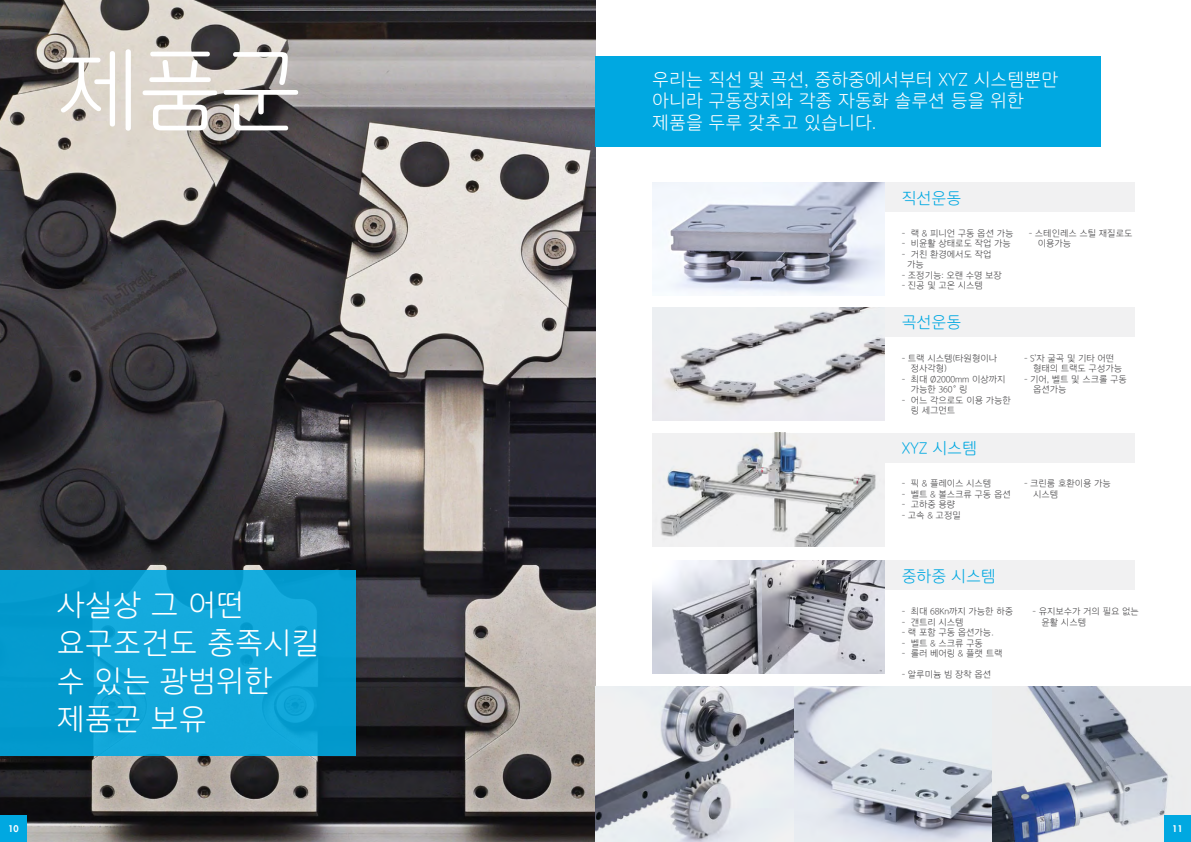
<style>
.page{position:relative;width:1191px;height:842px;background:#fff}
.page>*{position:absolute;margin:0;border:0;box-sizing:border-box;transform-origin:0 0}
.t1{font:90px "TT Gulim L";color:#fff}
.t2{font:30px/38px "TT Gulim L";color:#fff}
.t3{font:18px/21.6px "TT Gulim L";color:#fff}
.t4{font:16px "TT Gulim L";letter-spacing:-.01em;color:#00a8e1}
.t5{font:9px/10.5px "TT Gulim L";letter-spacing:-.01em;color:#414042}
.t6{font:800 9px "Futura Std";color:#fff}
</style>
<div class="page">
<img style="left:652px;top:183px;width:232px;height:113px">
<img style="left:652px;top:560px;width:232px;height:114px">
<img style="left:0;top:0;width:596px;height:842px">
<div style="left:0;top:570px;width:355px;height:185px;background:#0da3d5"></div>
<img style="left:595px;top:686px;width:199px;height:156px">
<svg style="left:794px;top:686px;width:198px;height:156px"></svg>
<svg style="left:992px;top:686px;width:199px;height:156px;fill:#e9ebec"></svg>
<div style="left:595px;top:57px;width:506px;height:90px;background:#00a8e1"></div>
<div style="left:884px;top:183px;width:250px;height:29px;background:#f1f1f2"></div>
<div style="left:884px;top:560px;width:250px;height:30px;background:#f1f1f2"></div>
<img style="left:652px;top:433px;width:232px;height:113px">
<div style="left:884px;top:433px;width:250px;height:29px;background:#f1f1f2"></div>
<img style="left:652px;top:308px;width:232px;height:113px">
<div style="left:884px;top:308px;width:250px;height:29px;background:#f1f1f2"></div>
<div style="left:0;top:815px;width:27px;height:27px;background:#00a8e1"></div>
<div style="left:1164px;top:815px;width:27px;height:27px;background:#00a8e1"></div>
<h1 class="t1" style="left:57px;top:45px;width:248px">제품군</h1>
<h2 class="t2" style="left:57px;top:587px;width:265px">사실상 그 어떤 요구조건도 충족시킬 수 있는 광범위한 제품군 보유</h2>
<h3 class="t3" style="left:652px;top:69px;width:407px">우리는 직선 및 곡선, 중하중에서부터 XYZ 시스템뿐만 아니라 구동장치와 각종 자동화 솔루션 등을 위한 제품을 두루 갖추고 있습니다.</h3>
<h3 class="t4" style="left:901px;top:190px;width:61px">직선운동</h3>
<p class="t5" style="left:901px;top:228px;width:113px">- 랙 &amp; 피니언 구동 옵션 가능</p>
<p class="t5" style="left:901px;top:238px;width:111px">- 비윤활 상태로도 작업 가능</p>
<p class="t5" style="left:907px;top:249px;width:86px;text-indent:-5px">- 거친 환경에서도 작업 가능</p>
<p class="t5" style="left:901px;top:270px;width:102px">- 조정기능: 오랜 수명 보장</p>
<p class="t5" style="left:901px;top:280px;width:83px">- 진공 및 고온 시스템</p>
<h3 class="t4" style="left:901px;top:315px;width:61px">곡선운동</h3>
<p class="t5" style="left:910px;top:353px;width:88px;text-indent:-9px">- 트랙 시스템(타원형이나 정사각형)</p>
<p class="t5" style="left:910px;top:374px;width:96px;text-indent:-9px">- 최대 Ø2000mm 이상까지 가능한 360° 링</p>
<p class="t5" style="left:910px;top:395px;width:102px;text-indent:-9px">- 어느 각으로도 이용 가능한 링 세그먼트</p>
<h3 class="t4" style="left:901px;top:441px;width:77px">XYZ 시스템</h3>
<p class="t5" style="left:901px;top:478px;width:91px">- 픽 &amp; 플레이스 시스템</p>
<p class="t5" style="left:901px;top:489px;width:111px">- 벨트 &amp; 볼스크류 구동 옵션</p>
<p class="t5" style="left:901px;top:499px;width:55px">- 고하중 용량</p>
<p class="t5" style="left:901px;top:510px;width:61px">- 고속 &amp; 고정밀</p>
<p class="t5" style="left:1037px;top:228px;width:96px;text-indent:-9px">- 스테인레스 스틸 재질로도 이용가능</p>
<p class="t5" style="left:1033px;top:353px;width:91px;text-indent:-9px">- S’자 굴곡 및 기타 어떤 형태의 트랙도 구성가능</p>
<p class="t5" style="left:1033px;top:374px;width:95px;text-indent:-9px">- 기어, 벨트 및 스크롤 구동 옵션가능</p>
<p class="t5" style="left:1033px;top:478px;width:79px;text-indent:-9px">- 크린룸 호환이용 가능 시스템</p>
<h3 class="t4" style="left:901px;top:568px;width:96px">중하중 시스템</h3>
<p class="t5" style="left:901px;top:606px;width:113px">- 최대 68Kn까지 가능한 하중</p>
<p class="t5" style="left:901px;top:617px;width:63px">- 갠트리 시스템</p>
<p class="t5" style="left:901px;top:627px;width:93px">- 랙 포함 구동 옵션가능.</p>
<p class="t5" style="left:901px;top:638px;width:83px">- 벨트 &amp; 스크류 구동</p>
<p class="t5" style="left:901px;top:648px;width:102px">- 롤러 베어링 &amp; 플랫 트랙</p>
<p class="t5" style="left:901px;top:669px;width:91px">- 알루미늄 빔 장착 옵션</p>
<p class="t5" style="left:1041px;top:606px;width:99px;text-indent:-9px">- 유지보수가 거의 필요 없는 윤활 시스템</p>
<p class="t6" style="left:8px;top:823px;width:12px">10</p>
<p class="t6" style="left:1172px;top:823px;width:12px">11</p>
</div>
